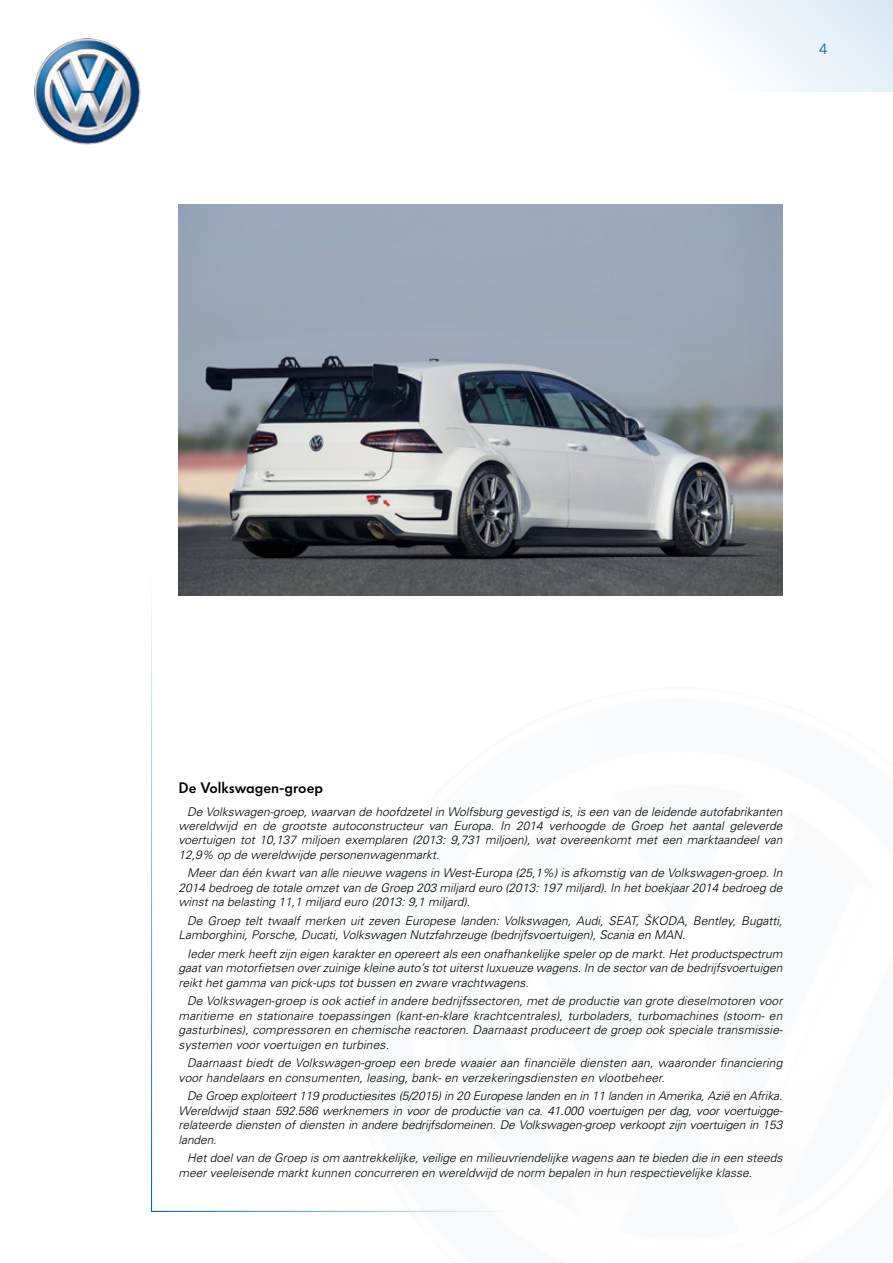
<style>
.page{position:relative;width:893px;height:1263px;background:#fff}
.page>*{position:absolute;margin:0;border:0;box-sizing:border-box;transform-origin:0 0}
.t1{font:15px "Volkswagen Semi";color:#000}
.t2{font:300 15px "Univers";color:#0067b1}
.t3{font:italic 300 12px/14.4px "Univers";color:#000;text-align:justify}
</style>
<div class="page">
<img style="left:34px;top:38px;width:106px;height:107px;border-radius:53px">
<div style="left:529px;top:0;width:364px;height:91px;background:linear-gradient(to right,#fff,#e4eff6)"></div>
<img style="left:179px;top:204px;width:603px;height:391px">
<p class="t2" style="left:819px;top:40px;width:10px">4</p>
<p class="t1" style="left:179px;top:779px;width:146px">De Volkswagen-groep</p>
<p class="t3" style="left:179px;top:804px;width:605px;text-indent:9px">De Volkswagen-groep, waarvan de hoofdzetel in Wolfsburg gevestigd is, is een van de leidende autofabrikanten wereldwijd en de grootste autoconstructeur van Europa. In 2014 verhoogde de Groep het aantal geleverde voertuigen tot 10,137 miljoen exemplaren (2013: 9,731 miljoen), wat overeenkomt met een marktaandeel van 12,9% op de wereldwijde personenwagenmarkt.</p>
<p class="t3" style="left:179px;top:866px;width:605px;text-indent:9px">Meer dan één kwart van alle nieuwe wagens in West-Europa (25,1%) is afkomstig van de Volkswagen-groep. In 2014 bedroeg de totale omzet van de Groep 203 miljard euro (2013: 197 miljard). In het boekjaar 2014 bedroeg de winst na belasting 11,1 miljard euro (2013: 9,1 miljard).</p>
<p class="t3" style="left:179px;top:913px;width:605px;text-indent:9px">De Groep telt twaalf merken uit zeven Europese landen: Volkswagen, Audi, SEAT, ŠKODA, Bentley, Bugatti,<br>Lamborghini, Porsche, Ducati, Volkswagen Nutzfahrzeuge (bedrijfsvoertuigen), Scania en MAN.</p>
<p class="t3" style="left:179px;top:946px;width:605px;text-indent:9px">Ieder merk heeft zijn eigen karakter en opereert als een onafhankelijke speler op de markt. Het productspectrum gaat van motorfietsen over zuinige kleine auto’s tot uiterst luxueuze wagens. In de sector van de bedrijfsvoertuigen reikt het gamma van pick-ups tot bussen en zware vrachtwagens.</p>
<p class="t3" style="left:179px;top:994px;width:606px;text-indent:9px">De Volkswagen-groep is ook actief in andere bedrijfssectoren, met de productie van grote dieselmotoren voor maritieme en stationaire toepassingen (kant-en-klare krachtcentrales), turboladers, turbomachines (stoom- en gasturbines), compressoren en chemische reactoren. Daarnaast produceert de groep ook speciale transmissie&shy;systemen voor voertuigen en turbines.</p>
<p class="t3" style="left:179px;top:1055px;width:605px;text-indent:9px">Daarnaast biedt de Volkswagen-groep een brede waaier aan financiële diensten aan, waaronder financiering voor handelaars en consumenten, leasing, bank- en verzekeringsdiensten en vlootbeheer.</p>
<p class="t3" style="left:179px;top:1088px;width:606px;text-indent:9px">De Groep exploiteert 119 productiesites (5/2015) in 20 Europese landen en in 11 landen in Amerika, Azië en Afrika.<br>Wereldwijd staan 592.586 werknemers in voor de productie van ca. 41.000 voertuigen per dag, voor voertuigge&shy;relateerde diensten of diensten in andere bedrijfsdomeinen. De Volkswagen-groep verkoopt zijn voertuigen in 153 landen.</p>
<p class="t3" style="left:179px;top:1150px;width:605px;text-indent:9px">Het doel van de Groep is om aantrekkelijke, veilige en milieuvriendelijke wagens aan te bieden die in een steeds meer veeleisende markt kunnen concurreren en wereldwijd de norm bepalen in hun respectievelijke klasse.</p>
</div>
